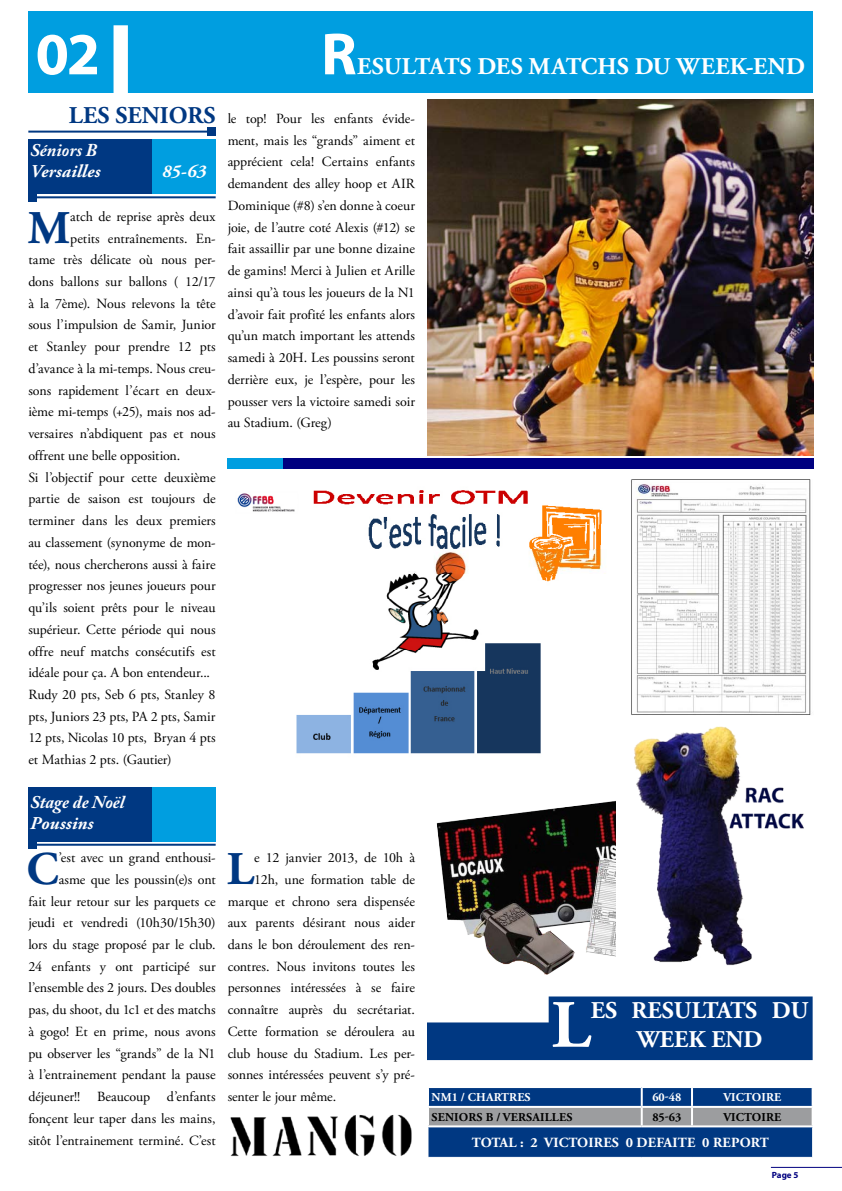
<style>
.page{position:relative;width:842px;height:1191px;background:#fff}
.page>*{position:absolute;margin:0;border:0;box-sizing:border-box;transform-origin:0 0}
.t1{font:700 67.4px "Adobe Garamond Pro";color:#fff}
.t2{font:700 60px "Myriad Pro";color:#fff}
.t3{font:700 46.8px "Adobe Garamond Pro";color:#003882}
.t4{font:700 24px "Adobe Garamond Pro";letter-spacing:.01em;color:#fff}
.t5{font:700 24px "Adobe Garamond Pro";letter-spacing:.045em;color:#fff}
.t6{font:700 24px "Adobe Garamond Pro";color:#003882}
.t7{font:italic 700 18px "Adobe Garamond Pro";letter-spacing:.01em;color:#fff}
.t8{font:italic 700 18px "Adobe Caslon Pro";color:#fff}
.t9{font:14px/21.7px "Adobe Garamond Pro";letter-spacing:-.005em;color:#000;text-align:right}
.t10{font:700 14px "Adobe Garamond Pro";letter-spacing:.015em;color:#fff}
.t11{font:700 12px "Adobe Garamond Pro";letter-spacing:.015em;color:#000}
.t12{font:700 12px "Adobe Garamond Pro";letter-spacing:.015em;color:#fff}
.t13{font:700 9px "Myriad Pro";color:#000080}
.s1{font-family:"Adobe Garamond Pro"}
</style>
<div class="page">
<hr style="left:771px;top:1166px;width:71px;height:1px;background:#000080">
<div style="left:29px;top:12px;width:784px;height:81px;background:#009ee0"></div>
<hr style="left:28px;top:131px;width:184px;height:2px;background:#003882">
<div style="left:208px;top:128px;width:8px;height:8px;background:#003882"></div>
<div style="left:114px;top:25px;width:14px;height:68px;border:8px solid #fff"></div>
<hr style="left:32px;top:196px;width:184px;height:2px;background:#003882">
<div style="left:28px;top:193px;width:8px;height:8px;background:#003882"></div>
<div style="left:28px;top:139px;width:126px;height:55px;background:#003882"></div>
<div style="left:152px;top:139px;width:64px;height:55px;background:#009ee0"></div>
<hr style="left:32px;top:843px;width:184px;height:2px;background:#003882">
<div style="left:28px;top:840px;width:8px;height:8px;background:#003882"></div>
<div style="left:28px;top:787px;width:126px;height:54px;background:#003882"></div>
<div style="left:152px;top:787px;width:64px;height:54px;background:#009ee0"></div>
<svg style="left:427px;top:996px;width:386px;height:64px;background:#225393"></svg>
<svg style="left:428px;top:1087px;width:385px;height:70px;background:#365d90"></svg>
<hr style="left:427px;top:1125px;width:215px;height:2px;background:#fff">
<hr style="left:642px;top:1125px;width:50px;height:2px;background:#fff">
<hr style="left:692px;top:1125px;width:122px;height:2px;background:#fff">
<img style="left:634px;top:726px;width:170px;height:240px">
<img style="left:631px;top:479px;width:180px;height:236px">
<div style="left:228px;top:458px;width:586px;height:10px;background:#000080"></div>
<div style="left:228px;top:458px;width:55px;height:10px;background:#009ee0"></div>
<img style="left:237px;top:490px;width:368px;height:264px">
<img style="left:427px;top:99px;width:387px;height:356px">
<img style="left:436px;top:801px;width:179px;height:174px">
<img style="left:230px;top:1114px;width:182px;height:43px">
<h2 class="t2" style="left:36px;top:15px;width:95px">02 |</h2>
<h2 class="t2" style="left:321px;top:15px;width:37px">R</h2>
<h3 class="t4" style="left:357px;top:53px;width:43px">ESULTAT</h3>
<h3 class="t5" style="left:459px;top:53px;width:312px">S DES MATCHS DU WEEK-END</h3>
<h3 class="t6" style="left:69px;top:101px;width:148px">LES SENIORS</h3>
<p class="t8" style="left:30px;top:139px;width:69px"><span class="s1">S</span>éniors B</p>
<p class="t7" style="left:30px;top:161px;width:72px">Versailles</p>
<p class="t7" style="left:162px;top:161px;width:46px">85-63</p>
<h3 class="t3" style="left:28px;top:200px;width:44px">M</h3>
<p class="t9" style="left:70px;top:206px;width:147px">atch de reprise après deux</p>
<p class="t9" style="left:70px;top:228px;width:147px">petits entraînements. En-</p>
<p class="t9" style="left:28px;top:249px;width:189px">tame très délicate où nous per-</p>
<p class="t9" style="left:28px;top:271px;width:189px">dons ballons sur ballons ( 12/17</p>
<p class="t9" style="left:28px;top:293px;width:189px">à la 7ème). Nous relevons la tête</p>
<p class="t9" style="left:28px;top:315px;width:189px">sous l’impulsion de Samir, Junior</p>
<p class="t9" style="left:28px;top:336px;width:189px">et Stanley pour prendre 12 pts</p>
<p class="t9" style="left:28px;top:358px;width:189px">d’avance à la mi-temps. Nous creu-</p>
<p class="t9" style="left:28px;top:380px;width:189px">sons rapidement l’écart en deux-</p>
<p class="t9" style="left:28px;top:401px;width:189px">ième mi-temps (+25), mais nos ad-</p>
<p class="t9" style="left:28px;top:423px;width:189px">versaires n’abdiquent pas et nous</p>
<p class="t9" style="left:28px;top:445px;width:154px">offrent une belle opposition.</p>
<p class="t9" style="left:28px;top:467px;width:189px">Si l’objectif pour cette deuxième</p>
<p class="t9" style="left:28px;top:488px;width:189px">partie de saison est toujours de</p>
<p class="t9" style="left:28px;top:510px;width:189px">terminer dans les deux premiers</p>
<p class="t9" style="left:28px;top:532px;width:189px">au classement (synonyme de mon-</p>
<p class="t9" style="left:28px;top:554px;width:189px">tée), nous chercherons aussi à faire</p>
<p class="t9" style="left:28px;top:575px;width:189px">progresser nos jeunes joueurs pour</p>
<p class="t9" style="left:28px;top:597px;width:189px">qu’ils soient prêts pour le niveau</p>
<p class="t9" style="left:28px;top:619px;width:189px">supérieur. Cette période qui nous</p>
<p class="t9" style="left:28px;top:640px;width:189px">offre neuf matchs consécutifs est</p>
<p class="t9" style="left:28px;top:662px;width:183px">idéale pour ça. A bon entendeur...</p>
<p class="t9" style="left:28px;top:684px;width:189px">Rudy 20 pts, Seb 6 pts, Stanley 8</p>
<p class="t9" style="left:28px;top:706px;width:189px">pts, Juniors 23 pts, PA 2 pts, Samir</p>
<p class="t9" style="left:28px;top:727px;width:189px">12 pts, Nicolas 10 pts, Bryan 4 pts</p>
<p class="t9" style="left:28px;top:749px;width:145px">et Mathias 2 pts. (Gautier)</p>
<p class="t8" style="left:30px;top:791px;width:96px"><span class="s1">S</span>tage de Noël</p>
<p class="t7" style="left:30px;top:813px;width:65px">Poussins</p>
<p class="t9" style="left:28px;top:847px;width:189px">’est avec un grand enthousi-<br>asme que les poussin(e)s ont<br>fait leur retour sur les parquets ce jeudi et vendredi (10h30/15h30) lors du stage proposé par le club.<br>24 enfants y ont participé sur l’ensemble des 2 jours. Des doubles pas, du shoot, du 1c1 et des matchs à gogo! Et en prime, nous avons pu observer les “grands” de la N1 à l’entrainement pendant la pause déjeuner!! Beaucoup d’enfants fonçent leur taper dans les mains, sitôt l’entrainement terminé. C’est</p>
<h3 class="t3" style="left:26px;top:841px;width:34px">C</h3>
<p class="t9" style="left:228px;top:108px;width:189px;text-align:justify">le top! Pour les enfants évide&shy;ment, mais les “grands” aiment et apprécient cela! Certains enfants demandent des alley hoop et AIR Dominique (#8) s’en donne à coeur joie, de l’autre coté Alexis (#12) se fait assaillir par une bonne dizaine de gamins! Merci à Julien et Arille ainsi qu’à tous les joueurs de la N1 d’avoir fait profité les enfants alors qu’un match important les attends samedi à 20H. Les poussins seront derrière eux, je l’espère, pour les pousser vers la victoire samedi soir au Stadium. (Greg)</p>
<h3 class="t3" style="left:227px;top:841px;width:28px">L</h3>
<p class="t9" style="left:254px;top:847px;width:162px">e 12 janvier 2013, de 10h à</p>
<p class="t9" style="left:254px;top:869px;width:162px">12h, une formation table de</p>
<p class="t9" style="left:228px;top:890px;width:189px">marque et chrono sera dispensée</p>
<p class="t9" style="left:228px;top:912px;width:189px">aux parents désirant nous aider</p>
<p class="t9" style="left:228px;top:934px;width:189px">dans le bon déroulement des ren-</p>
<p class="t9" style="left:228px;top:956px;width:189px">contres. Nous invitons toutes les</p>
<p class="t9" style="left:228px;top:977px;width:189px">personnes intéressées à se faire</p>
<p class="t9" style="left:228px;top:999px;width:189px">connaître auprès du secrétariat.</p>
<p class="t9" style="left:228px;top:1021px;width:189px">Cette formation se déroulera au</p>
<p class="t9" style="left:228px;top:1043px;width:189px">club house du Stadium. Les per-</p>
<p class="t9" style="left:228px;top:1064px;width:189px">sonnes intéressées peuvent s’y pré-</p>
<p class="t9" style="left:228px;top:1086px;width:110px">senter le jour même.</p>
<h1 class="t1" style="left:551px;top:986px;width:40px">L</h1>
<h3 class="t4" style="left:591px;top:996px;width:99px">ES RESULTAT</h3>
<h3 class="t4" style="left:745px;top:996px;width:46px">S DU</h3>
<h3 class="t4" style="left:637px;top:1025px;width:93px">WEE K END</h3>
<p class="t12" style="left:432px;top:1090px;width:99px">NM1 / CHARTRES</p>
<p class="t12" style="left:652px;top:1090px;width:31px">60-48</p>
<p class="t12" style="left:723px;top:1090px;width:46px">VICTOIRE</p>
<p class="t11" style="left:432px;top:1110px;width:141px">SENIO RS B / VERSAILLES</p>
<p class="t11" style="left:652px;top:1110px;width:31px">85-63</p>
<p class="t11" style="left:723px;top:1110px;width:59px">VICTO IRE</p>
<p class="t10" style="left:472px;top:1134px;width:298px">TOTAL : 2 VICTO IRES 0 DEFAITE 0 REPO RT</p>
<p class="t13" style="left:772px;top:1168px;width:28px">page 5</p>
</div>
